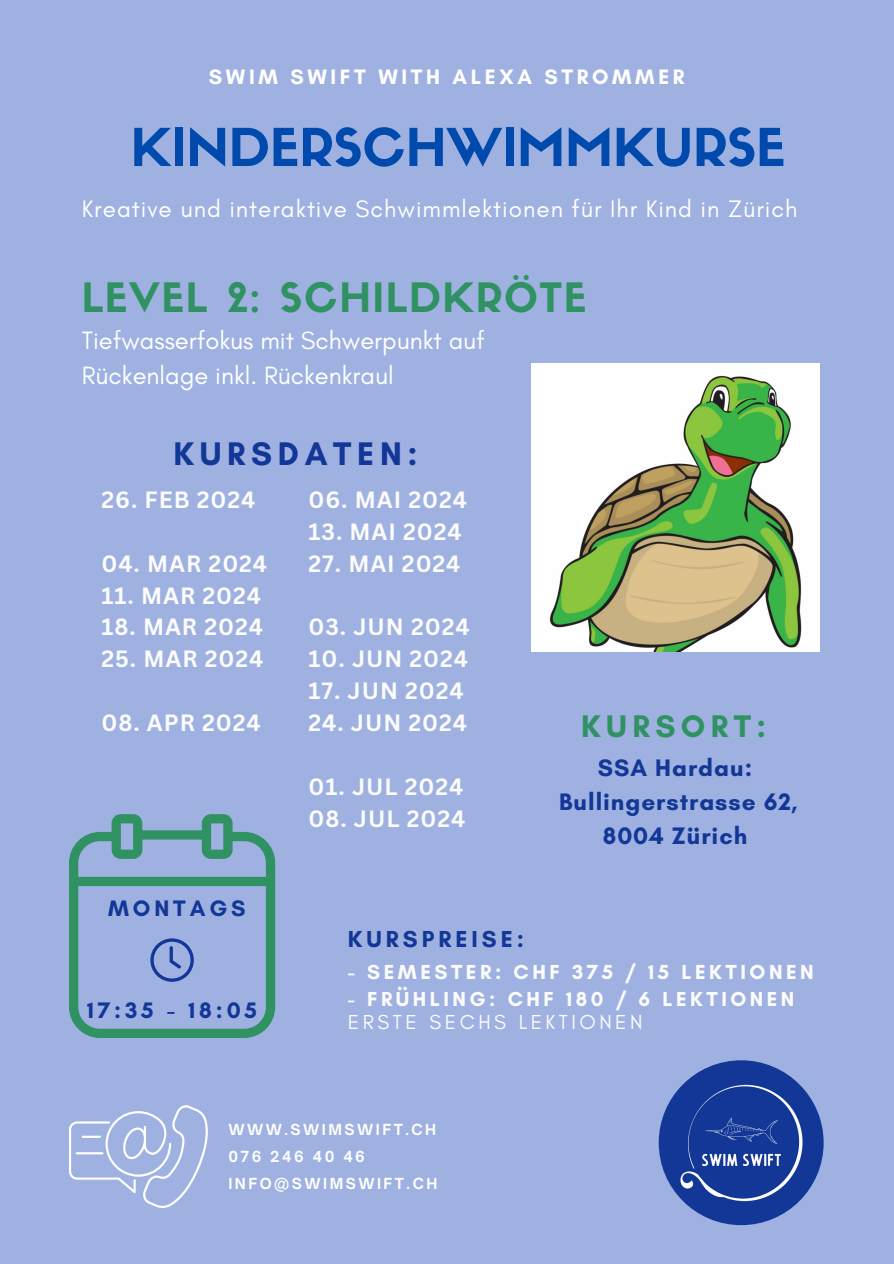
<style>
.page{position:relative;width:894px;height:1264px;background:#fff}
.page>*{position:absolute;margin:0;border:0;box-sizing:border-box;transform-origin:0 0}
.t1{font:51.15px "Sifonn Basic";color:#004aad}
.t2{font:39.75px "Sifonn Basic";letter-spacing:.04em;color:#309262}
.t3{font:700 33.3px "Glacial Indifference";letter-spacing:.17em;color:#133796}
.t4{font:700 31.8px "Glacial Indifference";letter-spacing:.17em;color:#309262}
.t5{font:25.5px/34.8px "Glacial Indifference";color:#fff}
.t6{font:24.3px "Glacial Indifference";letter-spacing:.04em;color:#fff}
.t7{font:700 24.3px/33.8px "Glacial Indifference";letter-spacing:.04em;color:#133796;text-align:center}
.t8{font:700 23.55px "Glacial Indifference";letter-spacing:.17em;color:#133796}
.t9{font:700 22.95px "Canva Sans";letter-spacing:.04em;color:#fcfcfd}
.t10{font:700 22.8px "Glacial Indifference";letter-spacing:.17em;color:#133796}
.t11{font:700 21.3px "Glacial Indifference";letter-spacing:.17em;color:#fff}
.t12{font:700 20.7px "Glacial Indifference";letter-spacing:.17em;color:#fcfcfd}
.t13{font:20.7px "Glacial Indifference";letter-spacing:.17em;color:#fcfcfd}
.t14{font:700 14.55px "Open Sauce One";letter-spacing:.17em;color:#fff}
</style>
<div class="page">
<div style="left:0;top:0;width:893px;height:1263px;background:#9eb1e1"></div>
<img style="left:658px;top:1060px;width:165px;height:165px;border-radius:50%">
<svg style="left:69px;top:1105px;width:139px;height:102px"></svg>
<hr style="left:76px;top:1152px;width:27px;height:2px;background:#fff">
<svg style="left:69px;top:814px;width:206px;height:223px"></svg>
<svg style="left:150px;top:938px;width:44px;height:43px"></svg>
<img style="left:531px;top:364px;width:287px;height:287px">
<p class="t11" style="left:209px;top:64px;width:477px">SWIM SWIFT WITH ALEXA STROMMER</p>
<p class="t1" style="left:131px;top:128px;width:656px">KINDERSCHWIMMKURSE</p>
<p class="t6" style="left:82px;top:194px;width:717px">Kreative und interaktive Schwimmlektionen für Ihr Kind in Zürich</p>
<p class="t2" style="left:82px;top:282px;width:506px">LEVEL 2: SCHILDKRÖTE</p>
<p class="t5" style="left:82px;top:322px;width:404px">Tiefwasserfokus mit Schwerpunkt auf<br>Rückenlage inkl. Rückenkraul</p>
<p class="t3" style="left:174px;top:433px;width:245px">KURSDATEN:</p>
<p class="t9" style="left:101px;top:483px;width:155px">26. FEB 2024</p>
<p class="t9" style="left:101px;top:547px;width:167px">04. MAR 2024</p>
<p class="t9" style="left:101px;top:579px;width:161px">11. MAR 2024</p>
<p class="t9" style="left:101px;top:611px;width:163px">18. MAR 2024</p>
<p class="t9" style="left:101px;top:643px;width:163px">25. MAR 2024</p>
<p class="t9" style="left:101px;top:706px;width:161px">08. APR 2024</p>
<p class="t10" style="left:108px;top:894px;width:139px">MONTAGS</p>
<p class="t9" style="left:308px;top:483px;width:160px">06. MAI 2024</p>
<p class="t9" style="left:308px;top:515px;width:155px">13. MAI 2024</p>
<p class="t9" style="left:308px;top:547px;width:153px">27. MAI 2024</p>
<p class="t9" style="left:308px;top:611px;width:162px">03. JUN 2024</p>
<p class="t9" style="left:308px;top:643px;width:161px">10. JUN 2024</p>
<p class="t9" style="left:308px;top:674px;width:157px">17. JUN 2024</p>
<p class="t9" style="left:308px;top:706px;width:160px">24. JUN 2024</p>
<p class="t9" style="left:308px;top:770px;width:156px">01. JUL 2024</p>
<p class="t9" style="left:308px;top:802px;width:158px">08. JUL 2024</p>
<p class="t4" style="left:581px;top:706px;width:186px">KURSORT:</p>
<p class="t7" style="left:597px;top:751px;width:156px">SSA Hardau:</p>
<p class="t7" style="left:559px;top:784px;width:240px">Bullingerstrasse 62,<br>8004 Zürich</p>
<p class="t10" style="left:87px;top:995px;width:171px">17:35 - 18:05</p>
<p class="t8" style="left:348px;top:924px;width:177px">KURSPREISE:</p>
<p class="t12" style="left:348px;top:959px;width:467px">- SEMESTER: CHF 375 / 15 LEKTIONEN</p>
<p class="t12" style="left:348px;top:986px;width:448px">- FRÜHLING: CHF 180 / 6 LEKTIONEN</p>
<p class="t13" style="left:348px;top:1009px;width:296px">ERSTE SECHS LEKTIONEN</p>
<p class="t14" style="left:228px;top:1120px;width:209px">WWW.SWIMSWIFT.CH</p>
<p class="t14" style="left:228px;top:1147px;width:138px">076 246 40 46</p>
<p class="t14" style="left:228px;top:1174px;width:210px">INFO@SWIMSWIFT.CH</p>
</div>
